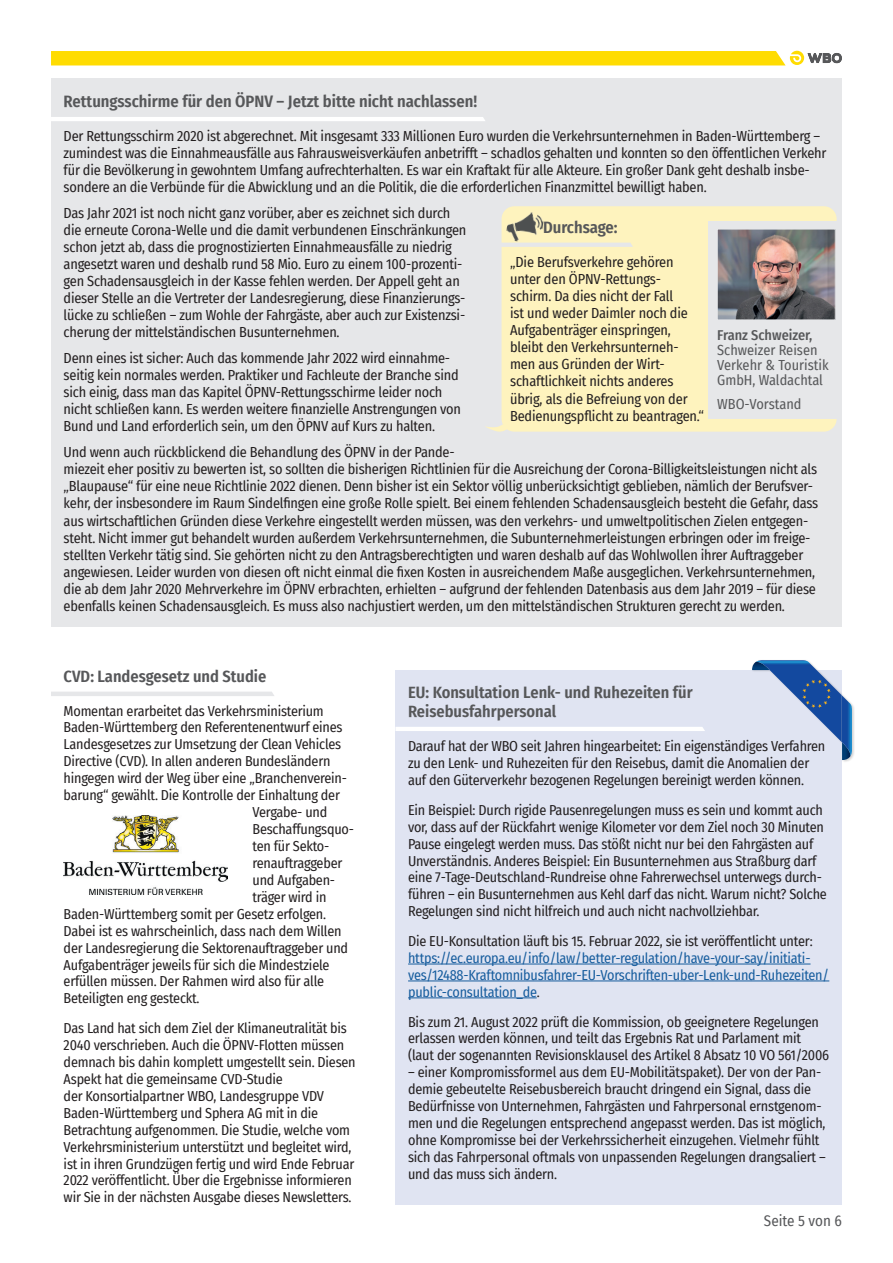
<style>
.page{position:relative;width:893px;height:1263px;background:#fff}
.page>*{position:absolute;margin:0;border:0;box-sizing:border-box;transform-origin:0 0}
.t1{font:600 16.5px "Fira Sans Condensed";color:#57585a}
.t2{font:600 16.35px/19.6px "Fira Sans Condensed";color:#57585a}
.t3{font:15px "Fira Sans Condensed";color:#57585a}
.t4{font:14.25px/17.1px "Fira Sans Condensed";letter-spacing:-.015em;color:#231f20}
.t5{font:14.25px/15px "Fira Sans Condensed";color:#57585a}
.t6{font:500 14.25px "Fira Sans Condensed";color:#57585a}
.t7{font:14.1px/17px "Fira Sans Condensed";letter-spacing:-.015em;color:#231f20}
.t8{font:14.1px/17px "Fira Sans Condensed";letter-spacing:-.015em;color:#175d9e}
.s1{color:#231f20}
</style>
<div class="page">
<svg style="left:51px;top:51px;width:791px;height:14px;background:#fbda0e"></svg>
<svg style="left:51px;top:692px;width:223px;height:4px"></svg>
<div style="left:51px;top:79px;width:791px;height:548px;background:#e6e7e9"></div>
<hr style="left:51px;top:117px;width:434px;height:4px;background:#fff">
<div style="left:395px;top:670px;width:447px;height:535px;background:#e0e4f2"></div>
<hr style="left:408px;top:964px;width:402px;height:1px;background:#175d9e">
<hr style="left:408px;top:980px;width:421px;height:1px;background:#175d9e">
<hr style="left:408px;top:997px;width:129px;height:1px;background:#175d9e">
<svg style="left:395px;top:727px;width:310px;height:4px"></svg>
<div style="left:751px;top:659px;width:104px;height:104px;background:#231f20;opacity:.2"></div>
<svg style="left:842px;top:756px;width:8px;height:4px"></svg>
<svg style="left:752px;top:661px;width:4px;height:9px"></svg>
<img style="left:756px;top:660px;width:85px;height:82px">
<img style="left:841px;top:695px;width:11px;height:61px">
<svg style="left:802px;top:680px;width:29px;height:28px"></svg>
<svg style="left:485px;top:423px;width:22px;height:9px"></svg>
<div style="left:502px;top:206px;width:335px;height:226px;background:#fef3be;border-radius:13px"></div>
<svg style="left:502px;top:243px;width:131px;height:4px"></svg>
<img style="left:505px;top:212px;width:39px;height:31px">
<div style="left:709px;top:221px;width:133px;height:197px;background:#e6e7e9"></div>
<img style="left:719px;top:231px;width:114px;height:87px">
<div style="left:717px;top:229px;width:118px;height:91px;border:1px solid #e6e7e9"></div>
<img style="left:64px;top:816px;width:163px;height:78px">
<p class="t1" style="left:64px;top:87px;width:415px">Rettungsschirme für den ÖPNV – Jetzt bitte nicht nachlassen!</p>
<p class="t4" style="left:64px;top:127px;width:764px">Der Rettungsschirm 2020 ist abgerechnet. Mit insgesamt 333 Millionen Euro wurden die Verkehrsunternehmen in Baden-Württemberg – zumindest was die Einnahmeausfälle aus Fahrausweisverkäufen anbetrifft – schadlos gehalten und konnten so den öffentlichen Verkehr für die Bevölkerung in gewohntem Umfang aufrechterhalten. Es war ein Kraftakt für alle Akteure. Ein großer Dank geht deshalb insbe&shy;sondere an die Verbünde für die Abwicklung und an die Politik, die die erforderlichen Finanzmittel bewilligt haben.</p>
<p class="t4" style="left:64px;top:204px;width:404px">Das Jahr 2021 ist noch nicht ganz vorüber, aber es zeichnet sich durch die erneute Corona-Welle und die damit verbundenen Einschränkungen schon jetzt ab, dass die prognostizierten Einnahmeausfälle zu niedrig angesetzt waren und deshalb rund 58 Mio. Euro zu einem 100-prozenti&shy;gen Schadensausgleich in der Kasse fehlen werden. Der Appell geht an dieser Stelle an die Vertreter der Landesregierung, diese Finanzierungs&shy;lücke zu schließen – zum Wohle der Fahrgäste, aber auch zur Existenzsi&shy;cherung der mittelständischen Busunternehmen.</p>
<p class="t4" style="left:64px;top:349px;width:399px">Denn eines ist sicher: Auch das kommende Jahr 2022 wird einnahme&shy;seitig kein normales werden. Praktiker und Fachleute der Branche sind sich einig, dass man das Kapitel ÖPNV-Rettungsschirme leider noch nicht schließen kann. Es werden weitere finanzielle Anstrengungen von Bund und Land erforderlich sein, um den ÖPNV auf Kurs zu halten.</p>
<p class="t4" style="left:64px;top:443px;width:756px">Und wenn auch rückblickend die Behandlung des ÖPNV in der Pande-<br>miezeit eher positiv zu bewerten ist, so sollten die bisherigen Richtlinien für die Ausreichung der Corona-Billigkeitsleistungen nicht als „Blaupause“ für eine neue Richtlinie 2022 dienen. Denn bisher ist ein Sektor völlig unberücksichtigt geblieben, nämlich der Berufsver&shy;kehr, der insbesondere im Raum Sindelfingen eine große Rolle spielt. Bei einem fehlenden Schadensausgleich besteht die Gefahr, dass aus wirtschaftlichen Gründen diese Verkehre eingestellt werden müssen, was den verkehrs- und umweltpolitischen Zielen entgegen&shy;steht. Nicht immer gut behandelt wurden außerdem Verkehrsunternehmen, die Subunternehmerleistungen erbringen oder im freige&shy;stellten Verkehr tätig sind. Sie gehörten nicht zu den Antragsberechtigten und waren deshalb auf das Wohlwollen ihrer Auftraggeber angewiesen. Leider wurden von diesen oft nicht einmal die fixen Kosten in ausreichendem Maße ausgeglichen. Verkehrsunternehmen, die ab dem Jahr 2020 Mehrverkehre im ÖPNV erbrachten, erhielten – aufgrund der fehlenden Datenbasis aus dem Jahr 2019 – für diese ebenfalls keinen Schadensausgleich. Es muss also nachjustiert werden, um den mittelständischen Strukturen gerecht zu werden.</p>
<p class="t1" style="left:543px;top:213px;width:76px">Durchsage:</p>
<p class="t4" style="left:510px;top:253px;width:195px">„Die Berufsverkehre gehören unter den ÖPNV-Rettungs&shy;schirm. Da dies nicht der Fall<br>ist und weder Daimler noch die<br>Aufgabenträger einspringen, bleibt den Verkehrsunterneh&shy;men aus Gründen der Wirt&shy;schaftlichkeit nichts anderes übrig, als die Befreiung von der<br>Bedienungspflicht zu beantragen.“</p>
<p class="t6" style="left:717px;top:324px;width:97px">Franz Schweizer,</p>
<p class="t5" style="left:717px;top:342px;width:113px">Schweizer Reisen<br>Verkehr &amp; Touristik<br>GmbH, Waldachtal</p>
<p class="t5" style="left:717px;top:396px;width:86px">WBO-Vorstand</p>
<p class="t2" style="left:64px;top:665px;width:204px">CVD: Landesgesetz und Studie</p>
<p class="t7" style="left:64px;top:702px;width:262px">Momentan erarbeitet das Verkehrsministerium</p>
<p class="t7" style="left:64px;top:719px;width:280px">Baden-Württemberg den Referentenentwurf eines</p>
<p class="t7" style="left:64px;top:736px;width:279px">Landesgesetzes zur Umsetzung der Clean Vehicles</p>
<p class="t7" style="left:64px;top:752px;width:268px">Directive (CVD). In allen anderen Bundesländern</p>
<p class="t7" style="left:64px;top:769px;width:285px">hingegen wird der Weg über eine „Branchenverein-</p>
<p class="t7" style="left:64px;top:786px;width:278px">barung“ gewählt. Die Kontrolle der Einhaltung der</p>
<p class="t7" style="left:252px;top:803px;width:76px">Vergabe- und</p>
<p class="t7" style="left:252px;top:820px;width:103px">Beschaffungsquo-</p>
<p class="t7" style="left:252px;top:837px;width:78px">ten für Sekto-</p>
<p class="t7" style="left:252px;top:854px;width:91px">renauftraggeber</p>
<p class="t7" style="left:252px;top:871px;width:84px">und Aufgaben-</p>
<p class="t7" style="left:252px;top:888px;width:75px">träger wird in</p>
<p class="t7" style="left:64px;top:905px;width:264px">Baden-Württemberg somit per Gesetz erfolgen.</p>
<p class="t7" style="left:64px;top:922px;width:279px">Dabei ist es wahrscheinlich, dass nach dem Willen</p>
<p class="t7" style="left:64px;top:939px;width:286px">der Landesregierung die Sektorenauftraggeber und</p>
<p class="t7" style="left:64px;top:956px;width:267px">Aufgabenträger jeweils für sich die Mindestziele</p>
<p class="t7" style="left:64px;top:973px;width:262px">erfüllen müssen. Der Rahmen wird also für alle</p>
<p class="t7" style="left:64px;top:989px;width:137px">Beteiligten eng gesteckt.</p>
<p class="t7" style="left:64px;top:1019px;width:293px">Das Land hat sich dem Ziel der Klimaneutralität bis 2040 verschrieben. Auch die ÖPNV-Flotten müssen demnach bis dahin komplett umgestellt sein. Diesen Aspekt hat die gemeinsame CVD-Studie<br>der Konsortialpartner WBO, Landesgruppe VDV Baden-Württemberg und Sphera AG mit in die Betrachtung aufgenommen. Die Studie, welche vom Verkehrsministerium unterstützt und begleitet wird, ist in ihren Grundzügen fertig und wird Ende Februar 2022 veröffentlicht. Über die Ergebnisse informieren wir Sie in der nächsten Ausgabe dieses Newsletters.</p>
<p class="t2" style="left:408px;top:681px;width:286px">EU: Konsultation Lenk- und Ruhezeiten für<br>Reisebusfahrpersonal</p>
<p class="t7" style="left:408px;top:737px;width:419px">Darauf hat der WBO seit Jahren hingearbeitet: Ein eigenständiges Verfahren zu den Lenk- und Ruhezeiten für den Reisebus, damit die Anomalien der auf den Güterverkehr bezogenen Regelungen bereinigt werden können.</p>
<p class="t7" style="left:408px;top:801px;width:420px">Ein Beispiel: Durch rigide Pausenregelungen muss es sein und kommt auch vor, dass auf der Rückfahrt wenige Kilometer vor dem Ziel noch 30 Minuten Pause eingelegt werden muss. Das stößt nicht nur bei den Fahrgästen auf Unverständnis. Anderes Beispiel: Ein Busunternehmen aus Straßburg darf eine 7-Tage-Deutschland-Rundreise ohne Fahrerwechsel unterwegs durch&shy;führen – ein Busunternehmen aus Kehl darf das nicht. Warum nicht? Solche Regelungen sind nicht hilfreich und auch nicht nachvollziehbar.</p>
<p class="t7" style="left:408px;top:932px;width:406px">Die EU-Konsultation läuft bis 15. Februar 2022, sie ist veröffentlicht unter:</p>
<p class="t8" style="left:408px;top:949px;width:422px">https://ec.europa.eu/info/law/better-regulation/have-your-say/initiati&shy;ves/12488-Kraftomnibusfahrer-EU-Vorschriften-uber-Lenk-und-Ruhezeiten/ public-consultation_de<span class="s1">.</span></p>
<p class="t7" style="left:408px;top:1013px;width:423px">Bis zum 21. August 2022 prüft die Kommission, ob geeignetere Regelungen erlassen werden können, und teilt das Ergebnis Rat und Parlament mit (laut der sogenannten Revisionsklausel des Artikel 8 Absatz 10 VO 561/2006</p>
<p class="t7" style="left:408px;top:1063px;width:419px">– einer Kompromissformel aus dem EU-Mobilitätspaket). Der von der Pan&shy;demie gebeutelte Reisebusbereich braucht dringend ein Signal, dass die Bedürfnisse von Unternehmen, Fahrgästen und Fahrpersonal ernstgenom&shy;men und die Regelungen entsprechend angepasst werden. Das ist möglich, ohne Kompromisse bei der Verkehrssicherheit einzugehen. Vielmehr fühlt sich das Fahrpersonal oftmals von unpassenden Regelungen drangsaliert – und das muss sich ändern.</p>
<p class="t3" style="left:764px;top:1209px;width:80px">Seite 5 von 6</p>
</div>
